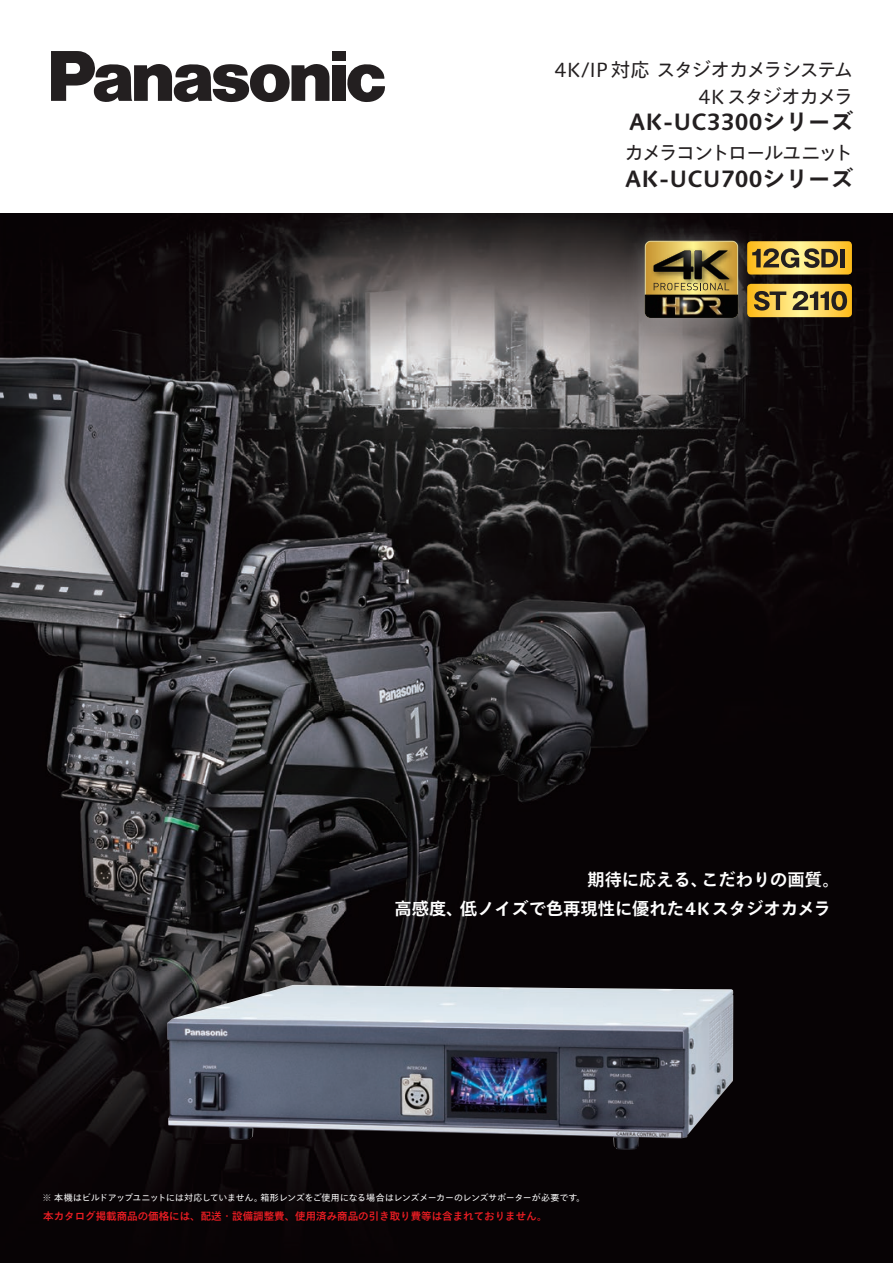
<style>
.page{position:relative;width:893px;height:1263px;background:#fff}
.page>*{position:absolute;margin:0;border:0;box-sizing:border-box;transform-origin:0 0}
.t1{font:700 23.7px "Syntax Next LT Pro";letter-spacing:.01em;color:#231f20}
.t2{font:19.5px/27px "Tazugane Gothic Std N";letter-spacing:-.09em;color:#231f20;text-align:right}
.t3{font:700 17.25px/29px "Tazugane Gothic Std N";color:#fff}
.t4{font:500 10.5px "Tazugane Gothic Std N";color:#ee1d23}
.t5{font:9px "Tazugane Gothic Std N";letter-spacing:-.035em;color:#fff}
.s1{font-family:"Syntax Next LT Pro";font-size:20.4px}
.s2{font-family:"Tazugane Gothic Std N";font-size:22.5px}
.s3{font-family:"Syntax Next LT Pro";font-size:18.15px}
</style>
<div class="page">
<img style="left:0;top:213px;width:893px;height:1050px">
<img style="left:619px;top:215px;width:148px;height:132px">
<svg style="left:645px;top:241px;width:93px;height:77px;background:#998241"></svg>
<img style="left:650px;top:296px;width:85px;height:21px">
<svg style="left:747px;top:241px;width:105px;height:34px;background:#c1a348"></svg>
<hr style="left:841px;top:249px;width:4px;height:18px;background:#231f20">
<svg style="left:747px;top:284px;width:105px;height:33px;background:#c7a84a"></svg>
<img style="left:167px;top:985px;width:566px;height:165px">
<svg style="left:347px;top:64px;width:38px;height:38px"></svg>
<div style="left:332px;top:51px;width:14px;height:9px;background:#231f20"></div>
<div style="left:332px;top:65px;width:14px;height:36px;background:#231f20"></div>
<svg style="left:51px;top:51px;width:278px;height:51px"></svg>
<h2 class="t2" style="left:554px;top:57px;width:300px"><span class="s1">4K/IP</span> 対応スタジオカメラシステム<br><span class="s1">4K</span> スタジオカメラ</h2>
<h1 class="t1" style="left:629px;top:107px;width:225px">AK-UC3300<span class="s2">シリーズ</span></h1>
<h2 class="t2" style="left:624px;top:141px;width:230px">カメラコントロールユニット</h2>
<h1 class="t1" style="left:625px;top:163px;width:229px">AK-UCU700<span class="s2">シリーズ</span></h1>
<h3 class="t3" style="left:395px;top:867px;width:446px;text-indent:193px">期待に応える、こだわりの画質。高感度、低ノイズで色再現性に優れた<span class="s3">4K</span>スタジオカメラ</h3>
<p class="t5" style="left:43px;top:1191px;width:544px">※ 本機はビルドアップユニットには対応していません。箱形レンズをご使用になる場合はレンズメーカーのレンズサポーターが必要です。</p>
<p class="t4" style="left:43px;top:1209px;width:505px">本カタログ掲載商品の価格には、配送・設備調整費、使用済み商品の引き取り費等は含まれておりません。</p>
</div>
